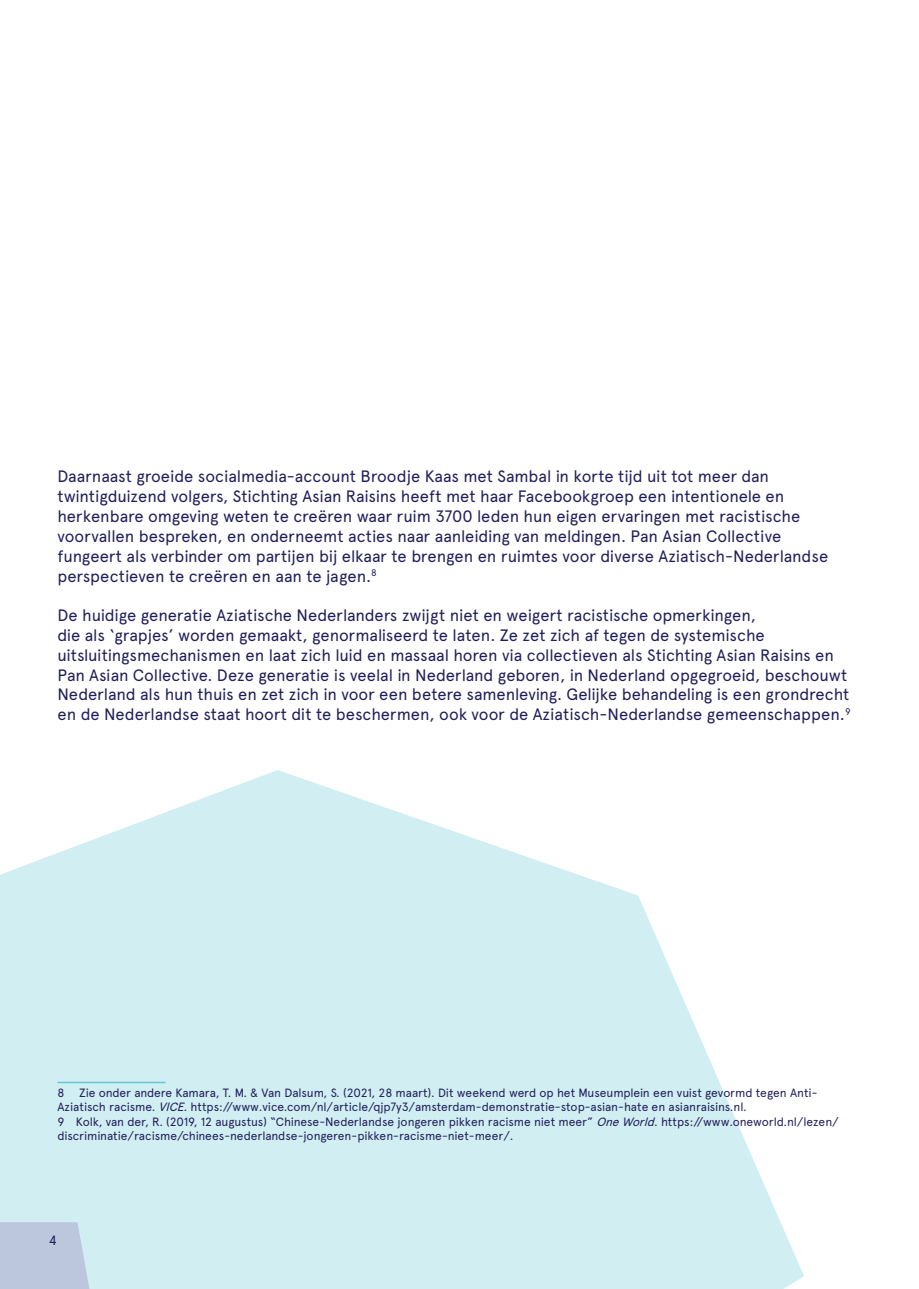
<style>
.page{position:relative;width:919px;height:1289px;background:#fff}
.page>*{position:absolute;margin:0;border:0;box-sizing:border-box;transform-origin:0 0}
.t1{font:16.5px/19.8px "Apercu";letter-spacing:-.005em;color:#1f1e5a}
.t2{font:13.5px "Apercu";color:#1f1e5a}
.footnote{font:12px/14.4px "Apercu";letter-spacing:-.01em;color:#1f1e5a}
.s1{font-style:italic}
</style>
<div class="page">
<svg style="left:0;top:770px;width:804px;height:518px;fill:#d1eef2"></svg>
<svg style="left:0;top:1222px;width:104px;height:66px;background:#c0cee2"></svg>
<hr style="left:57px;top:1081px;width:108px;height:2px;background:#65c9d4">
<p class="t1" style="left:57px;top:466px;width:772px">Daarnaast groeide socialmedia-account Broodje Kaas met Sambal in korte tijd uit tot meer dan twintigduizend volgers, Stichting Asian Raisins heeft met haar Facebookgroep een intentionele en herkenbare omgeving weten te creëren waar ruim 3700 leden hun eigen ervaringen met racistische voorvallen bespreken, en onderneemt acties naar aanleiding van meldingen. Pan Asian Collective fungeert als verbinder om partijen bij elkaar te brengen en ruimtes voor diverse Aziatisch-Nederlandse perspectieven te creëren en aan te jagen.<sup>8</sup></p>
<p class="t1" style="left:57px;top:605px;width:794px">De huidige generatie Aziatische Nederlanders zwijgt niet en weigert racistische opmerkingen,<br>die als ‘grapjes’ worden gemaakt, genormaliseerd te laten. Ze zet zich af tegen de systemische uitsluitingsmechanismen en laat zich luid en massaal horen via collectieven als Stichting Asian Raisins en Pan Asian Collective. Deze generatie is veelal in Nederland geboren, in Nederland opgegroeid, beschouwt Nederland als hun thuis en zet zich in voor een betere samenleving. Gelijke behandeling is een grondrecht en de Nederlandse staat hoort dit te beschermen, ook voor de Aziatisch-Nederlandse gemeenschappen.<sup>9</sup></p>
<p class="footnote" style="left:57px;top:1085px;width:761px">8 Zie onder andere Kamara, T. M. &amp; Van Dalsum, S. (2021, 28 maart). Dit weekend werd op het Museumplein een vuist gevormd tegen Anti-<br>Aziatisch racisme. <span class="s1">VICE.</span>https://www.vice.com/nl/article/qjp7y3/amsterdam-demonstratie-stop-asian-hate en asianraisins.nl.</p>
<p class="footnote" style="left:57px;top:1114px;width:782px">9 Kolk, van der, R. (2019, 12 augustus) “Chinese-Nederlandse jongeren pikken racisme niet meer” <span class="s1">OneWorld</span>. https://www.oneworld.nl/lezen/ discriminatie/racisme/chinees-nederlandse-jongeren-pikken-racisme-niet-meer/.</p>
<p class="t2" style="left:49px;top:1232px;width:10px">4</p>
</div>
